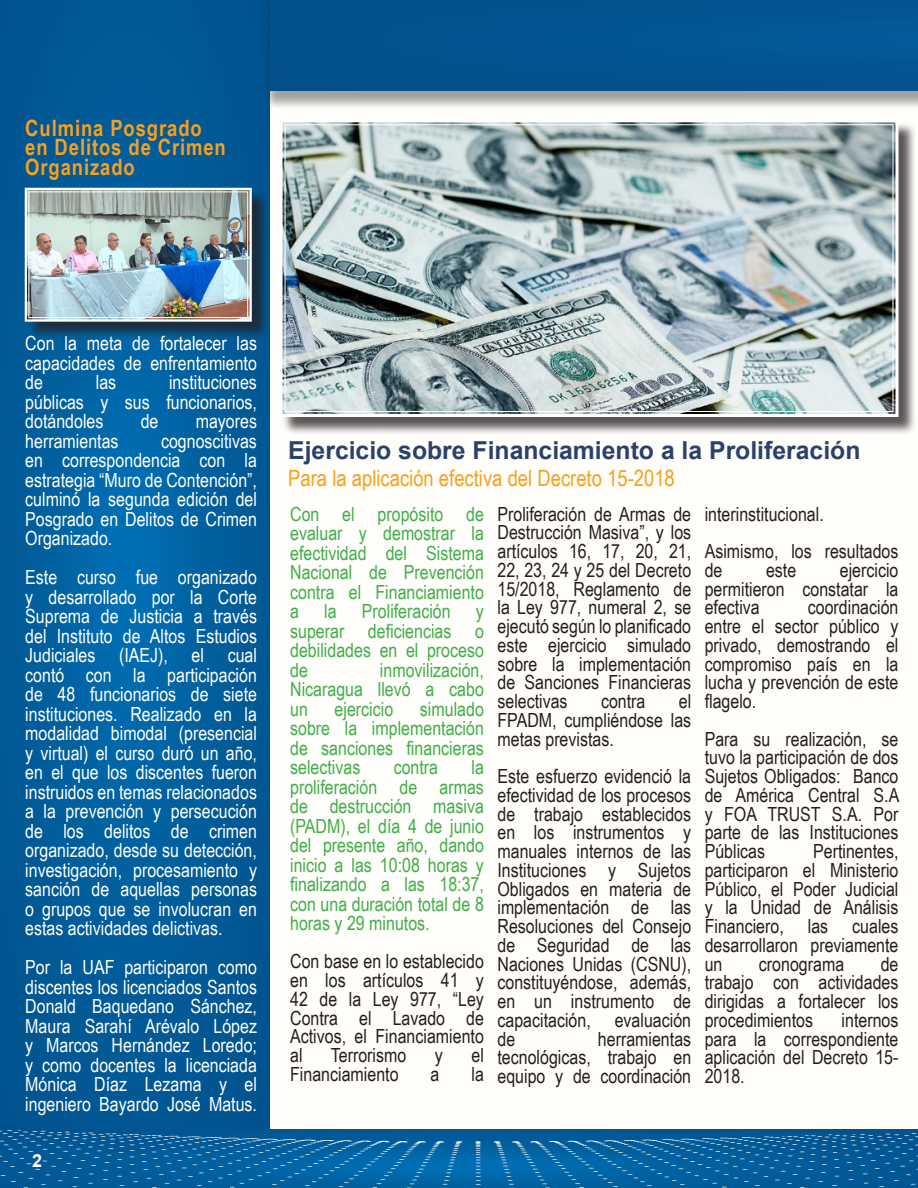
<style>
.page{position:relative;width:918px;height:1188px;background:#fff}
.page>*{position:absolute;margin:0;border:0;box-sizing:border-box;transform-origin:0 0}
.t1{font:700 24.75px "Arial";color:#2a416c}
.t2{font:700 22.5px/19.5px "Arial Narrow";letter-spacing:.04em;color:#f89f1c}
.t3{font:22.5px "Arial Narrow";color:#f89f1c}
.t4{font:19.5px/18.8px "Arial Narrow";color:#231f20;text-align:justify}
.t5{font:19.5px/19.5px "Arial Narrow";color:#fff;text-align:justify}
.t6{font:19.5px/19.5px "Arial Narrow";color:#40ae49;text-align:justify}
.t7{font:700 18px "Arial";color:#fff}
</style>
<div class="page">
<div style="left:270px;top:86px;width:648px;height:1102px;background:#fffefa"></div>
<svg style="left:0;top:0;width:270px;height:1130px;background:#005c9a"></svg>
<svg style="left:66px;top:1130px;width:852px;height:58px;background:#0d67a2"></svg>
<svg style="left:530px;top:1165px;width:20px;height:23px"></svg>
<svg style="left:503px;top:1166px;width:12px;height:22px"></svg>
<svg style="left:441px;top:1166px;width:12px;height:22px"></svg>
<svg style="left:476px;top:1166px;width:5px;height:22px"></svg>
<svg style="left:407px;top:1165px;width:19px;height:23px"></svg>
<svg style="left:558px;top:1133px;width:360px;height:55px;background:#0c639e"></svg>
<svg style="left:117px;top:1163px;width:282px;height:25px;background:#0765a3"></svg>
<svg style="left:0;top:1130px;width:66px;height:58px;background:#0a5d96"></svg>
<hr style="left:47px;top:1132px;width:769px;height:4px;background:#015894">
<img style="left:63px;top:1150px;width:742px;height:3px">
<div style="left:262px;top:0;width:656px;height:110px;background:#231f20;opacity:.75"></div>
<div style="left:270px;top:0;width:648px;height:91px;background:#064e89"></div>
<div style="left:282px;top:122px;width:635px;height:314px;background:#231f20;opacity:.75"></div>
<img style="left:282px;top:122px;width:618px;height:297px">
<div style="left:285px;top:124px;width:609px;height:288px;border:1px solid #fff"></div>
<div style="left:27px;top:190px;width:243px;height:150px;background:#231f20;opacity:.75"></div>
<img style="left:24px;top:187px;width:229px;height:136px">
<div style="left:28px;top:192px;width:220px;height:126px;border:1px solid #fff"></div>
<p class="t2" style="left:25px;top:117px;width:202px">Culmina Posgrado en Delitos de Crimen<br>Organizado</p>
<p class="t5" style="left:25px;top:333px;width:233px">Con la meta de fortalecer las capacidades de enfrentamiento de</p>
<p class="t5" style="left:25px;top:372px;width:233px;text-indent:144px">instituciones públicas y sus funcionarios, dotándoles</p>
<p class="t5" style="left:96px;top:372px;width:22px">las</p>
<p class="t5" style="left:141px;top:411px;width:19px">de</p>
<p class="t5" style="left:196px;top:411px;width:63px">mayores</p>
<p class="t5" style="left:25px;top:430px;width:233px;text-indent:136px">cognoscitivas en correspondencia con la estrategia “Muro de Contención”, culminó la segunda edición del Posgrado en Delitos de Crimen Organizado.</p>
<p class="t5" style="left:25px;top:567px;width:233px">Este curso fue organizado y desarrollado por la Corte Suprema de Justicia a través del Instituto de Altos Estudios Judiciales (IAEJ), el cual contó con la participación de 48 funcionarios de siete instituciones. Realizado en la modalidad bimodal (presencial y virtual) el curso duró un año, en el que los discentes fueron instruidos en temas relacionados a la prevención y persecución de los delitos de crimen organizado, desde su detección, investigación, procesamiento y sanción de aquellas personas o grupos que se involucran en estas actividades delictivas.</p>
<p class="t5" style="left:25px;top:957px;width:233px">Por la UAF participaron como discentes los licenciados Santos Donald Baquedano Sánchez, Maura Sarahí Arévalo López y Marcos Hernández Loredo; y como docentes la licenciada Mónica Díaz Lezama y el ingeniero Bayardo José Matus.</p>
<p class="t7" style="left:32px;top:1148px;width:12px">2</p>
<p class="t5" style="left:25px;top:430px;width:95px">herramientas</p>
<p class="t1" style="left:288px;top:433px;width:574px">Ejercicio sobre Financiamiento a la Proliferación</p>
<p class="t3" style="left:288px;top:461px;width:388px">Para la aplicación efectiva del Decreto 15-2018</p>
<p class="t6" style="left:290px;top:503px;width:195px">Con el propósito de evaluar y demostrar la efectividad del Sistema Nacional de Prevención contra el Financiamiento a</p>
<p class="t6" style="left:324px;top:601px;width:14px">la</p>
<p class="t6" style="left:362px;top:601px;width:90px">Proliferación</p>
<p class="t6" style="left:290px;top:601px;width:195px;text-indent:186px">y superar deficiencias o debilidades en el proceso de</p>
<p class="t6" style="left:290px;top:659px;width:195px;text-indent:90px">inmovilización, Nicaragua llevó a cabo un</p>
<p class="t6" style="left:290px;top:698px;width:195px;text-indent:130px">simulado sobre la implementación de sanciones financieras selectivas</p>
<p class="t6" style="left:335px;top:698px;width:60px">ejercicio</p>
<p class="t6" style="left:290px;top:757px;width:195px;text-indent:181px">la proliferación de armas de destrucción masiva (PADM), el día 4 de junio del presente año, dando inicio a las 10:08 horas y finalizando a las 18:37, con una duración total de 8 horas y 29 minutos.</p>
<p class="t4" style="left:290px;top:951px;width:195px">Con base en lo establecido en los artículos 41 y 42 de la Ley 977, “Ley Contra el Lavado de Activos, el Financiamiento al</p>
<p class="t6" style="left:394px;top:757px;width:46px">contra</p>
<p class="t4" style="left:331px;top:1045px;width:77px">Terrorismo</p>
<p class="t4" style="left:435px;top:1045px;width:9px">y</p>
<p class="t4" style="left:471px;top:1045px;width:14px">el</p>
<p class="t4" style="left:290px;top:1064px;width:110px">Financiamiento</p>
<p class="t4" style="left:431px;top:1064px;width:10px">a</p>
<p class="t4" style="left:472px;top:1064px;width:14px">la</p>
<p class="t4" style="left:497px;top:504px;width:195px">Proliferación de Armas de Destrucción Masiva”, y los artículos 16, 17, 20, 21, 22, 23, 24 y 25 del Decreto 15/2018, Reglamento de la Ley 977, numeral 2, se ejecutó según lo planificado este ejercicio simulado sobre la implementación de Sanciones Financieras selectivas</p>
<p class="t4" style="left:497px;top:691px;width:195px;text-indent:181px">el FPADM, cumpliéndose las metas previstas.</p>
<p class="t4" style="left:497px;top:766px;width:195px">Este esfuerzo evidenció la efectividad de los procesos de trabajo establecidos en los instrumentos y manuales internos de las Instituciones y Sujetos Obligados en materia de implementación de las Resoluciones del Consejo de Seguridad de las Naciones Unidas (CSNU), constituyéndose, además, en un instrumento de capacitación, evaluación de</p>
<p class="t4" style="left:601px;top:691px;width:46px">contra</p>
<p class="t4" style="left:497px;top:1029px;width:195px;text-indent:100px">herramientas tecnológicas, trabajo en equipo y de coordinación</p>
<p class="t4" style="left:705px;top:504px;width:121px">interinstitucional.</p>
<p class="t4" style="left:705px;top:541px;width:195px">Asimismo, los resultados de</p>
<p class="t4" style="left:705px;top:560px;width:195px;text-indent:135px">ejercicio permitieron constatar la efectiva</p>
<p class="t4" style="left:766px;top:560px;width:32px">este</p>
<p class="t4" style="left:705px;top:597px;width:195px;text-indent:103px">coordinación entre el sector público y privado, demostrando el compromiso país en la lucha y prevención de este flagelo.</p>
<p class="t4" style="left:705px;top:729px;width:196px">Para su realización, se tuvo la participación de dos Sujetos Obligados: Banco de América Central S.A y FOA TRUST S.A. Por parte de las Instituciones Públicas</p>
<p class="t4" style="left:705px;top:841px;width:195px;text-indent:108px">Pertinentes, participaron el Ministerio Público, el Poder Judicial y la Unidad de Análisis Financiero, las cuales desarrollaron previamente un</p>
<p class="t4" style="left:705px;top:954px;width:195px;text-indent:176px">de trabajo con actividades dirigidas a fortalecer los procedimientos</p>
<p class="t4" style="left:759px;top:954px;width:87px">cronograma</p>
<p class="t4" style="left:705px;top:1010px;width:195px;text-indent:137px">internos para la correspondiente aplicación del Decreto 15- 2018.</p>
</div>
